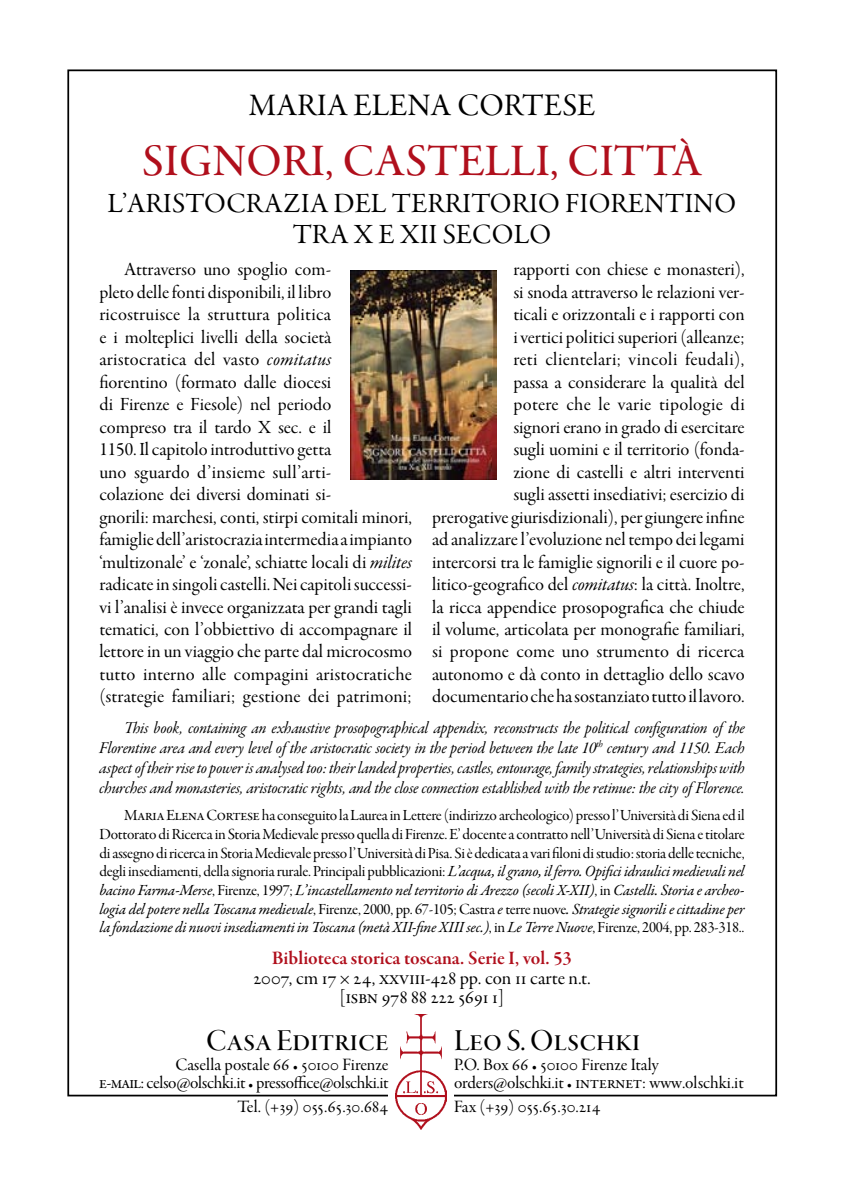
<style>
.page{position:relative;width:844px;height:1191px;background:#fff}
.page>*{position:absolute;margin:0;border:0;box-sizing:border-box;transform-origin:0 0}
.t1{font:45.5px "Garamond Premr Pro Med Subh";letter-spacing:.01em;color:#b00f1c}
.t2{font:31.5px "Garamond Premr Pro Med Disp";letter-spacing:.005em;color:#000}
.t3{font:31.5px "Garamond Premr Pro Subh";color:#000}
.t4{font:28px "Garamond Premr Pro Subh";color:#000}
.t5{font:19.25px/19.2px "Garamond Premr Pro Subh";color:#000;text-align:center}
.t6{font:19.25px "Garamond Premr Pro Smbd Subh";color:#b00f1c}
.t7{font:18.72px/22.4px "Garamond Premr Pro Subh";letter-spacing:.005em;color:#000}
.t8{font:17.5px/17.5px "Garamond Premr Pro Subh";letter-spacing:-.01em;color:#000}
.t9{font:16.62px/19.9px "Garamond Premr Pro It Subh";letter-spacing:-.01em;color:#000;text-align:justify}
.t10{font:15.58px/18.7px "Garamond Premr Pro Subh";letter-spacing:-.015em;color:#000;text-align:justify}
.t11{font:italic 15.58px/18.7px "Garamond Premr Pro";letter-spacing:-.015em;color:#000;text-align:justify}
.s1{font-family:"Garamond Premr Pro It Subh"}
.s2{font-family:"Garamond Premr Pro";font-style:italic}
.s3{font-family:"Garamond Premr Pro Subh";font-style:normal}
.s4{font-family:"Bembo Cost"}
.s5{font-size:12.25px}
</style>
<div class="page">
<img style="left:395px;top:1014px;width:51px;height:115px">
<img style="left:350px;top:270px;width:146px;height:209px">
<h2 class="t3" style="left:248px;top:87px;width:47px">Maria</h2>
<h2 class="t3" style="left:353px;top:87px;width:40px">Elena</h2>
<h2 class="t3" style="left:457px;top:87px;width:43px">Cortese</h2>
<h1 class="t1" style="left:142px;top:134px;width:560px">SIGNORI, CASTELLI, CITTÀ</h1>
<h3 class="t4" style="left:108px;top:187px;width:38px">L’aristocra</h3>
<h3 class="t4" style="left:283px;top:187px;width:69px">zia del</h3>
<h3 class="t4" style="left:392px;top:187px;width:18px">territorio</h3>
<h3 class="t4" style="left:565px;top:187px;width:18px">fiorentino</h3>
<h3 class="t4" style="left:292px;top:218px;width:20px">tra</h3>
<h3 class="t4" style="left:354px;top:218px;width:108px">X e XII secolo</h3>
<p class="t7" style="left:99px;top:259px;width:314px;text-indent:25px">Attraverso uno spoglio com-<br>pleto delle fonti disponibili, il libro ricostruisce la struttura politica<br>e i molteplici livelli della società aristocratica del vasto <span class="s1">comitatus<br></span>fiorentino (formato dalle diocesi<br>di Firenze e Fiesole) nel periodo<br>compreso tra il tardo X sec. e il<br>1150. Il capitolo introduttivo getta<br>uno sguardo d’insieme sull’arti-<br>colazione dei diversi dominati si-<br>gnorili: marchesi, conti, stirpi comitali minori, famiglie dell’aristocrazia intermedia a impianto ‘multizonale’ e ‘zonale’, schiatte locali di <span class="s1">milites </span>radicate in singoli castelli. Nei capitoli successi&shy;vi l’analisi è invece organizzata per grandi tagli tematici, con l’obbiettivo di accompagnare il lettore in un viaggio che parte dal microcosmo tutto interno alle compagini aristocratiche (strategie familiari; gestione dei patrimoni;</p>
<p class="t7" style="left:432px;top:259px;width:314px;text-align:right">rapporti con chiese e monasteri),<br>si snoda attraverso le relazioni ver-<br>ticali e orizzontali e i rapporti con<br>i vertici politici superiori (alleanze;<br>reti clientelari; vincoli feudali),<br>passa a considerare la qualità del<br>potere che le varie tipologie di<br>signori erano in grado di esercitare<br>sugli uomini e il territorio (fonda-<br>zione di castelli e altri interventi<br>sugli assetti insediativi; esercizio di<br>prerogative giurisdizionali), per giungere infine ad analizzare l’evoluzione nel tempo dei legami intercorsi tra le famiglie signorili e il cuore po&shy;litico-geografico del <span class="s1">comitatus</span>: la città. Inoltre, la ricca appendice prosopografica che chiude il volume, articolata per monografie familiari, si propone come uno strumento di ricerca autonomo e dà conto in dettaglio dello scavo documentario che ha sostanziato tutto il lavoro.</p>
<p class="t9" style="left:99px;top:718px;width:646px;text-indent:25px">This book, containing an exhaustive prosopographical appendix, reconstructs the political configuration of the Florentine area and every level of the aristocratic society in the period between the late 10<sup>th</sup> century and 1150. Each aspect of their rise to power is analysed too: their landed properties, castles, entourage, family strategies, relationships with churches and monasteries, aristocratic rights, and the close connection established with the retinue: the city of Florence.</p>
<p class="t10" style="left:99px;top:807px;width:646px;text-indent:25px">Maria Elena Cortese ha conseguito la Laurea in Lettere (indirizzo archeologico) presso l’Università di Siena ed il Dottorato di Ricerca in Storia Medievale presso quella di Firenze. E’ docente a contratto nell’Università di Siena e titolare di assegno di ricerca in Storia Medievale presso l’Università di Pisa. Si è dedicata a vari filoni di studio: storia delle tecniche, degli insediamenti, della signoria rurale. Principali pubblicazioni: <span class="s2">L’acqua, il grano, il ferro. Opifici idraulici medievali nel</span></p>
<p class="t11" style="left:99px;top:881px;width:646px">bacino Farma-Merse<span class="s3">, Firenze, 1997;</span> L’incastellamento nel territorio di Arezzo (secoli X-XII)<span class="s3">, in</span> Castelli. Storia e archeo&shy;logia del potere nella Toscana medievale<span class="s3">, Firenze, 2000, pp. 67-105; Castra</span> e <span class="s3">terre nuove</span>. Strategie signorili e cittadine per la fondazione di nuovi insediamenti in Toscana (metà XII-fine XIII sec.)<span class="s3">, in</span> Le Terre Nuove<span class="s3">, Firenze, 2004, pp. 283-318..</span></p>
<p class="t6" style="left:272px;top:947px;width:301px">Biblioteca storica toscana. Serie I, vol. 53</p>
<p class="t5" style="left:253px;top:969px;width:339px">2007, cm 17 <span class="s4">¥</span> 24, xxviii-428 pp. con 11 carte n.t. [isbn 978 88 222 5691 1]</p>
<h2 class="t2" style="left:206px;top:1023px;width:184px">Casa Editrice</h2>
<p class="t8" style="left:99px;top:1057px;width:290px;text-align:right">Casella postale 66 <span class="s5">•</span> 50100 Firenze<br>e-mail: celso@olschki.it <span class="s5">•</span> pressoffice@olschki.it</p>
<p class="t8" style="left:237px;top:1098px;width:153px">Tel. (+39) 055.65.30.684</p>
<h2 class="t2" style="left:454px;top:1023px;width:188px">Leo S. Olschki</h2>
<p class="t8" style="left:454px;top:1057px;width:291px">P.O. Box 66 <span class="s5">•</span> 50100 Firenze Italy orders@olschki.it <span class="s5">•</span> internet: www.olschki.it</p>
<p class="t8" style="left:454px;top:1098px;width:148px">Fax (+39) 055.65.30.214</p>
</div>
